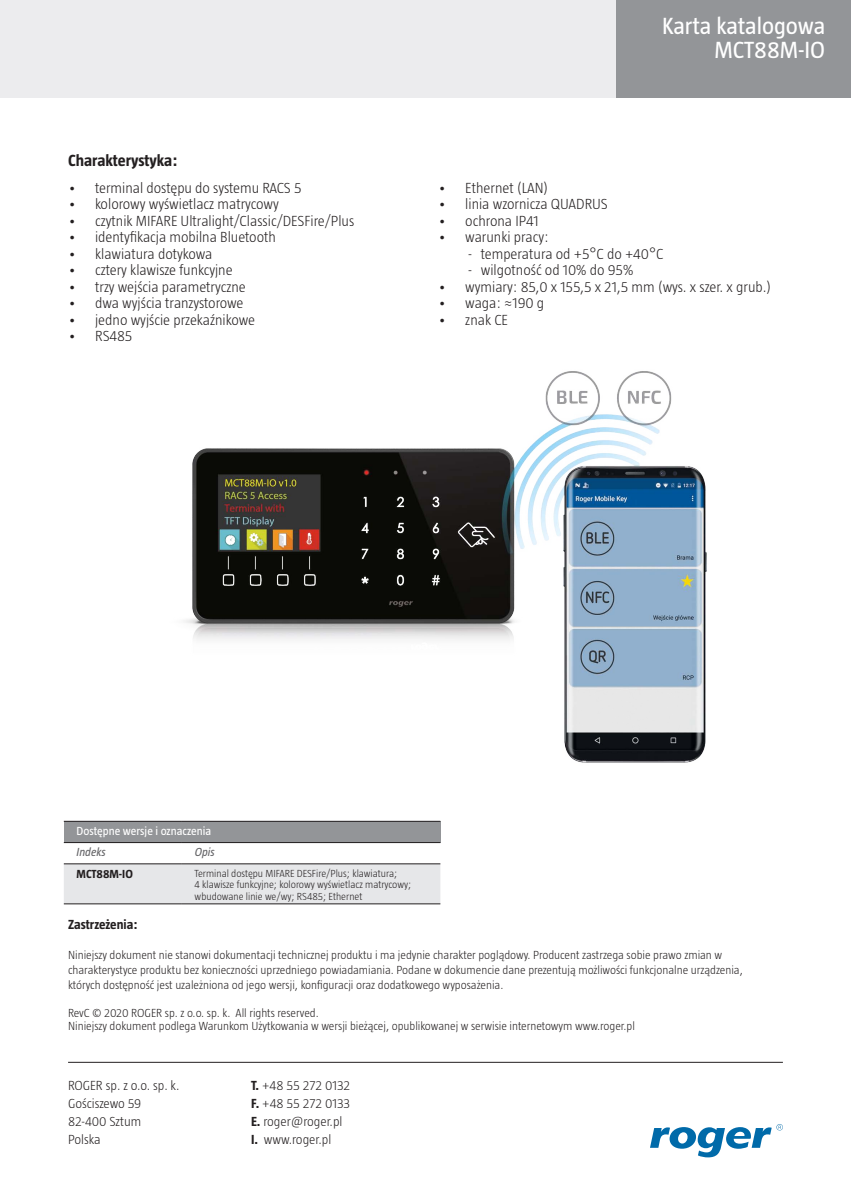
<style>
.page{position:relative;width:851px;height:1191px;background:#fff}
.page>*{position:absolute;margin:0;border:0;box-sizing:border-box;transform-origin:0 0}
.t1{font:24px/24px "Taz";color:#fff;text-align:right}
.t2{font:300 24px/24px "Taz";color:#fff;text-align:right}
.t3{font:700 16.5px "Taz";color:#231f20}
.t4{font:300 15px "Taz";color:#231f20}
.t5{font:300 13.5px/18px "Taz";color:#231f20}
.t6{font:700 13.5px "Taz";color:#231f20}
.t7{font:300 12px/15px "Taz";color:#231f20}
.t8{font:12px "Taz";color:#fff}
.t9{font:italic 12px "Taz";color:#636366}
.t10{font:700 12px "Taz";color:#231f20}
.t11{font:300 10.5px/11.6px "Taz";color:#231f20}
.s1{font-weight:700}
</style>
<div class="page">
<div style="left:612px;top:0;width:238px;height:98px;background:#939598"></div>
<div style="left:0;top:0;width:615px;height:97px;background:#ececee"></div>
<svg style="left:650px;top:1124px;width:132px;height:33px"></svg>
<div style="left:64px;top:821px;width:376px;height:21px;background:#939598"></div>
<div style="left:64px;top:864px;width:376px;height:39px;background:#e6e7e9"></div>
<hr style="left:64px;top:842px;width:118px;height:1px;background:#231f20">
<hr style="left:182px;top:842px;width:258px;height:1px;background:#231f20">
<hr style="left:64px;top:863px;width:118px;height:1px;background:#231f20">
<hr style="left:182px;top:863px;width:258px;height:1px;background:#231f20">
<hr style="left:64px;top:821px;width:118px;height:1px;background:#231f20">
<hr style="left:182px;top:821px;width:258px;height:1px;background:#231f20">
<hr style="left:64px;top:903px;width:118px;height:1px;background:#231f20">
<hr style="left:182px;top:903px;width:258px;height:1px;background:#231f20">
<hr style="left:68px;top:1062px;width:714px;height:1px;background:#231f20">
<img style="left:184px;top:371px;width:523px;height:392px">
<h2 class="t3" style="left:68px;top:151px;width:111px">Charakterystyka:</h2>
<p class="t4" style="left:68px;top:179px;width:235px">• terminal dostępu do systemu RACS 5</p>
<p class="t4" style="left:68px;top:196px;width:212px">• kolorowy wyświetlacz matrycowy</p>
<p class="t4" style="left:68px;top:212px;width:288px">• czytnik MIFARE Ultralight/Classic/DESFire/Plus</p>
<p class="t4" style="left:68px;top:229px;width:209px">• identyfikacja mobilna Bluetooth</p>
<p class="t4" style="left:68px;top:245px;width:146px">• klawiatura dotykowa</p>
<p class="t4" style="left:68px;top:262px;width:166px">• cztery klawisze funkcyjne</p>
<p class="t4" style="left:68px;top:278px;width:179px">• trzy wejścia parametryczne</p>
<p class="t4" style="left:68px;top:295px;width:177px">• dwa wyjścia tranzystorowe</p>
<p class="t4" style="left:68px;top:311px;width:188px">• jedno wyjście przekaźnikowe</p>
<p class="t4" style="left:68px;top:328px;width:66px">• RS485</p>
<h1 class="t1" style="left:662px;top:14px;width:165px">Karta katalogowa<br>MCT88M-IO</h1>
<h1 class="t2" style="left:686px;top:20px;width:136px">Kontrolery serii<br>PRxx1</h1>
<p class="t4" style="left:438px;top:179px;width:112px">• Ethernet (LAN)</p>
<p class="t4" style="left:438px;top:196px;width:171px">• linia wzornicza QUADRUS</p>
<p class="t4" style="left:438px;top:212px;width:102px">• ochrona IP41</p>
<p class="t4" style="left:438px;top:229px;width:112px">• warunki pracy:</p>
<p class="t4" style="left:468px;top:245px;width:197px">- temperatura od +5°C do +40°C</p>
<p class="t4" style="left:468px;top:262px;width:167px">- wilgotność od 10% do 95%</p>
<p class="t4" style="left:438px;top:278px;width:334px">• wymiary: 85,0 x 155,5 x 21,5 mm (wys. x szer. x grub.)</p>
<p class="t4" style="left:438px;top:295px;width:107px">• waga: ≈190 g</p>
<p class="t4" style="left:438px;top:311px;width:71px">• znak CE</p>
<p class="t8" style="left:77px;top:824px;width:136px">Dostępne wersje i oznaczenia</p>
<p class="t9" style="left:77px;top:845px;width:31px">Indeks</p>
<p class="t9" style="left:195px;top:845px;width:22px">Opis</p>
<p class="t10" style="left:77px;top:867px;width:58px">MCT88M-IO</p>
<p class="t11" style="left:195px;top:867px;width:218px">Terminal dostępu MIFARE DESFire/Plus; klawiatura;<br>4 klawisze funkcyjne; kolorowy wyświetlacz matrycowy; wbudowane linie we/wy; RS485; Ethernet</p>
<p class="t6" style="left:68px;top:916px;width:71px">Zastrzeżenia:</p>
<p class="t7" style="left:68px;top:946px;width:676px">Niniejszy dokument nie stanowi dokumentacji technicznej produktu i ma jedynie charakter poglądowy. Producent zastrzega sobie prawo zmian w charakterystyce produktu bez konieczności uprzedniego powiadamiania. Podane w dokumencie dane prezentują możliwości funkcjonalne urządzenia, których dostępność jest uzależniona od jego wersji, konfiguracji oraz dodatkowego wyposażenia.</p>
<p class="t7" style="left:68px;top:1006px;width:568px;line-height:13.2px">RevC © 2020 ROGER sp. z o.o. sp. k. All rights reserved.<br>Niniejszy dokument podlega Warunkom Użytkowania w wersji bieżącej, opublikowanej w serwisie internetowym www.roger.pl</p>
<p class="t5" style="left:68px;top:1076px;width:113px">ROGER sp. z o.o. sp. k.<br>Gościszewo 59<br>82-400 Sztum<br>Polska</p>
<p class="t5" style="left:251px;top:1076px;width:101px"><span class="s1">T.</span> +48 55 272 0132<br><span class="s1">F.</span> +48 55 272 0133<br><span class="s1">E.</span> roger@roger.pl<br><span class="s1">I.</span> www.roger.pl</p>
</div>
